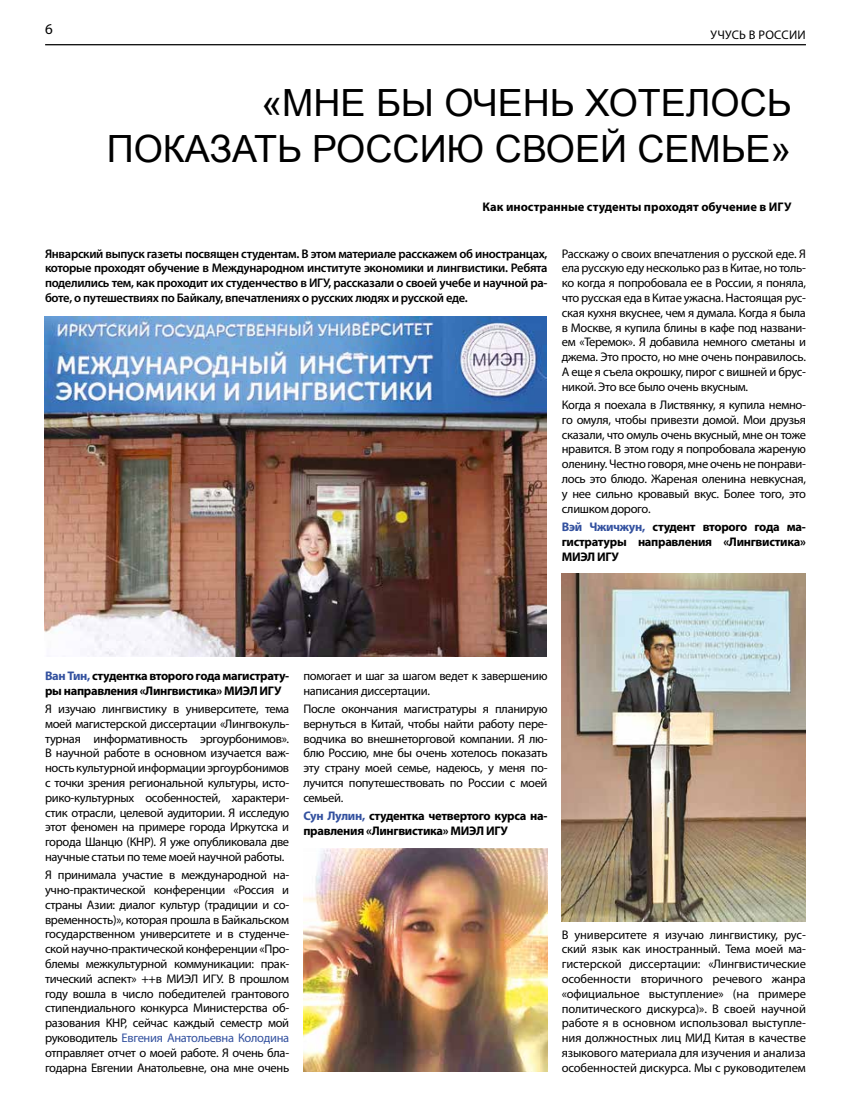
<style>
.page{position:relative;width:851px;height:1117px;background:#fff}
.page>*{position:absolute;margin:0;border:0;box-sizing:border-box;transform-origin:0 0}
.t1{font:37.5px/45px "Arial";color:#000;text-align:right}
.t2{font:15px "Myriad Pro";color:#000}
.t3{font:12.5px/14.8px "Myriad Pro";letter-spacing:-.025em;color:#000;text-align:justify}
.t4{font:600 12.5px/14.8px "Myriad Pro";letter-spacing:-.025em;color:#000;text-align:justify}
.t5{font:700 12.5px/14.8px "Myriad Pro";letter-spacing:-.025em;color:#000}
.t6{font:700 12.5px "Myriad Pro";color:#000}
.t7{font:12.5px "Myriad Pro";letter-spacing:.02em;color:#000}
.s1{color:#33519f}
</style>
<div class="page">
<hr style="left:45px;top:44px;width:760px;height:1px;background:#000">
<img style="left:45px;top:316px;width:501px;height:340px">
<img style="left:561px;top:573px;width:244px;height:347px">
<img style="left:303px;top:848px;width:244px;height:223px">
<p class="t2" style="left:45px;top:20px;width:9px">6</p>
<p class="t7" style="left:710px;top:27px;width:97px">УЧУСЬ В РОССИИ</p>
<h1 class="t1" style="left:107px;top:81px;width:686px">«МНЕ БЫ ОЧЕНЬ ХОТЕЛОСЬ<br>ПОКАЗАТЬ РОССИЮ СВОЕЙ СЕМЬЕ»</h1>
<p class="t6" style="left:482px;top:198px;width:310px">Как иностранные студенты проходят обучение в ИГУ</p>
<p class="t4" style="left:45px;top:246px;width:504px">Январский выпуск газеты посвящен студентам. В этом материале расскажем об иностранцах, которые проходят обучение в Международном институте экономики и лингвистики. Ребята поделились тем, как проходит их студенчество в ИГУ, рассказали о своей учебе и научной ра&shy;боте, о путешествиях по Байкалу, впечатлениях о русских людях и русской еде.</p>
<p class="t3" style="left:561px;top:246px;width:246px">Расскажу о своих впечатления о русской еде. Я ела русскую еду несколько раз в Китае, но толь&shy;ко когда я попробовала ее в России, я поняла, что русская еда в Китае ужасна. Настоящая рус&shy;ская кухня вкуснее, чем я думала. Когда я была в Москве, я купила блины в кафе под названи&shy;ем «Теремок». Я добавила немного сметаны и джема. Это просто, но мне очень понравилось.<br>А еще я съела окрошку, пирог с вишней и брус&shy;никой. Это все было очень вкусным.</p>
<p class="t3" style="left:561px;top:397px;width:246px">Когда я поехала в Листвянку, я купила немно&shy;го омуля, чтобы привезти домой. Мои друзья сказали, что омуль очень вкусный, мне он тоже нравится. В этом году я попробовала жареную оленину. Честно говоря, мне очень не понрави&shy;лось это блюдо. Жареная оленина невкусная, у нее сильно кровавый вкус. Более того, это слишком дорого.</p>
<p class="t5" style="left:561px;top:519px;width:246px;text-align:justify"><span class="s1">Вэй Чжичжун,</span> студент второго года ма&shy;гистратуры направления «Лингвистика» МИЭЛ ИГУ</p>
<p class="t5" style="left:45px;top:667px;width:246px"><span class="s1">Ван Тин,</span> студентка второго года магистрату&shy;ры направления «Лингвистика» МИЭЛ ИГУ</p>
<p class="t3" style="left:45px;top:701px;width:246px">Я изучаю лингвистику в университете, тема моей магистерской диссертации «Лингвокуль&shy;турная информативность эргоурбонимов».<br>В научной работе в основном изучается важ&shy;ность культурной информации эргоурбонимов с точки зрения региональной культуры, исто&shy;рико-культурных особенностей, характери&shy;стик отрасли, целевой аудитории. Я исследую этот феномен на примере города Иркутска и города Шанцю (КНР). Я уже опубликовала две научные статьи по теме моей научной работы.</p>
<p class="t3" style="left:45px;top:867px;width:246px">Я принимала участие в международной на&shy;учно-практической конференции «Россия и страны Азии: диалог культур (традиции и со&shy;временность)», которая прошла в Байкальском государственном университете и в студенче&shy;ской научно-практической конференции «Про&shy;блемы межкультурной коммуникации: прак&shy;тический аспект» ++в МИЭЛ ИГУ. В прошлом году вошла в число победителей грантового стипендиального конкурса Министерства об&shy;разования КНР, сейчас каждый семестр мой руководитель <span class="s1">Евгения Анатольевна Колодина </span>отправляет отчет о моей работе. Я очень бла&shy;годарна Евгении Анатольевне, она мне очень</p>
<p class="t3" style="left:303px;top:668px;width:246px">помогает и шаг за шагом ведет к завершению написания диссертации.</p>
<p class="t3" style="left:303px;top:701px;width:246px">После окончания магистратуры я планирую вернуться в Китай, чтобы найти работу пере&shy;водчика во внешнеторговой компании. Я лю&shy;блю Россию, мне бы очень хотелось показать эту страну моей семье, надеюсь, у меня по&shy;лучится попутешествовать по России с моей семьей.</p>
<p class="t5" style="left:303px;top:807px;width:245px"><span class="s1">Сун Лулин,</span> студентка четвертого курса на&shy;правления «Лингвистика» МИЭЛ ИГУ</p>
<p class="t3" style="left:561px;top:926px;width:246px">В университете я изучаю лингвистику, рус&shy;ский язык как иностранный. Тема моей ма&shy;гистерской диссертации: «Лингвистические особенности вторичного речевого жанра «официальное выступление» (на примере политического дискурса)». В своей научной работе я в основном использовал выступле&shy;ния должностных лиц МИД Китая в качестве языкового материала для изучения и анализа особенностей дискурса. Мы с руководителем</p>
</div>
